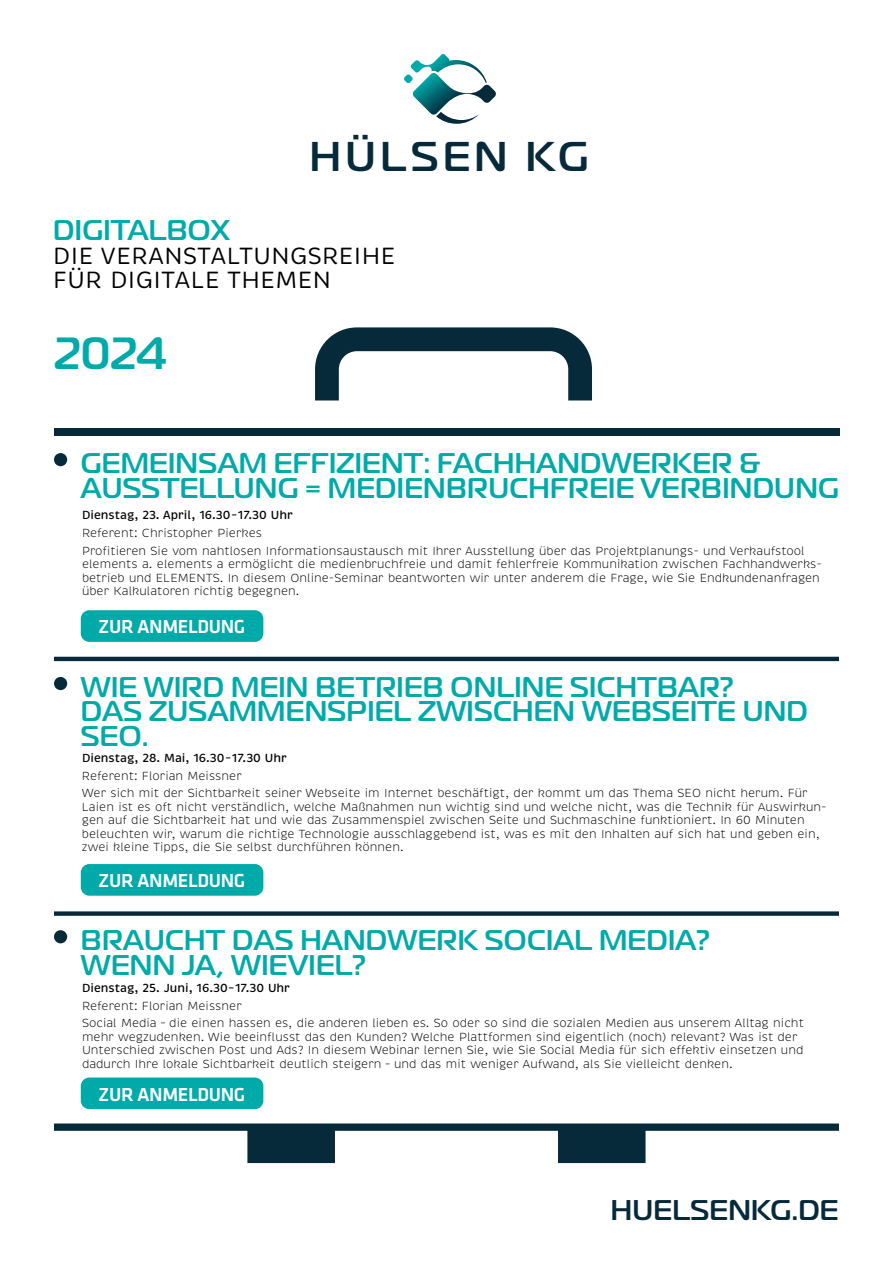
<style>
.page{position:relative;width:893px;height:1263px;background:#fff}
.page>*{position:absolute;margin:0;border:0;box-sizing:border-box;transform-origin:0 0}
.t1{font:500 45px "Magistral";color:#00aaa8}
.t2{font:500 41.55px "Magistral";letter-spacing:.11em;color:#072a3a}
.t3{font:500 28.5px/24.8px "Magistral";letter-spacing:.01em;color:#00aaa8}
.t4{font:500 28.5px "Magistral";letter-spacing:.01em;color:#072a3a}
.t5{font:24px/24px "Brevia";letter-spacing:.015em;color:#000}
.t6{font:500 19.5px "GC Klavika Fein";letter-spacing:-.02em;color:#fff}
.t7{font:300 12px/13.5px "Brevia";color:#000}
.t8{font:500 12px "Brevia";color:#000}
</style>
<div class="page">
<svg style="left:315px;top:327px;width:277px;height:73px"></svg>
<div style="left:54px;top:428px;width:786px;height:7px;background:#072a3a"></div>
<svg style="left:54px;top:1123px;width:785px;height:40px"></svg>
<div style="left:54px;top:911px;width:785px;height:5px;background:#072a3a"></div>
<svg style="left:404px;top:54px;width:92px;height:70px"></svg>
<div style="left:81px;top:864px;width:182px;height:32px;background:#00aaa8;border-radius:9px"></div>
<div style="left:81px;top:1077px;width:182px;height:32px;background:#00aaa8;border-radius:9px"></div>
<div style="left:54px;top:677px;width:13px;height:13px;background:#072a3a;border-radius:50%"></div>
<div style="left:54px;top:930px;width:13px;height:13px;background:#072a3a;border-radius:50%"></div>
<hr style="left:54px;top:657px;width:785px;height:4px;background:#072a3a">
<div style="left:81px;top:610px;width:182px;height:32px;background:#00aaa8;border-radius:9px"></div>
<div style="left:54px;top:453px;width:13px;height:13px;background:#072a3a;border-radius:50%"></div>
<h2 class="t2" style="left:310px;top:131px;width:280px">HÜLSEN KG</h2>
<h3 class="t3" style="left:53px;top:218px;width:178px">DIGITALBOX</h3>
<h3 class="t5" style="left:53px;top:244px;width:344px">DIE VERANSTALTUNGSREIHE<br>FÜR DIGITALE THEMEN</h3>
<h1 class="t1" style="left:53px;top:325px;width:115px">2024</h1>
<h3 class="t3" style="left:81px;top:451px;width:759px">GEMEINSAM EFFIZIENT: FACHHANDWERKER &amp;<br>AUSSTELLUNG = MEDIENBRUCHFREIE VERBINDUNG</h3>
<p class="t8" style="left:82px;top:508px;width:212px">Dienstag, 23. April, 16.30– 17.30 Uhr</p>
<p class="t7" style="left:82px;top:524px;width:724px;line-height:17.7px">Referent: Christopher Pierkes<br>Profitieren Sie vom nahtlosen Informationsaustausch mit Ihrer Ausstellung über das Projektplanungs- und Verkaufstool</p>
<p class="t7" style="left:82px;top:557px;width:742px">elements a. elements a ermöglicht die medienbruchfreie und damit fehlerfreie Kommunikation zwischen Fachhandwerks&shy;betrieb und ELEMENTS. In diesem Online-Seminar beantworten wir unter anderem die Frage, wie Sie Endkundenanfragen über Kalkulatoren richtig begegnen.</p>
<h3 class="t6" style="left:98px;top:614px;width:149px">ZUR ANMELDUNG</h3>
<h3 class="t3" style="left:81px;top:675px;width:729px">WIE WIRD MEIN BETRIEB ONLINE SICHTBAR?<br>DAS ZUSAMMENSPIEL ZWISCHEN WEBSEITE UND<br>SEO.</h3>
<p class="t8" style="left:82px;top:750px;width:206px">Dienstag, 28. Mai, 16.30– 17.30 Uhr</p>
<p class="t7" style="left:82px;top:767px;width:727px;line-height:17.7px">Referent: Florian Meissner<br>Wer sich mit der Sichtbarkeit seiner Webseite im Internet beschäftigt, der kommt um das Thema SEO nicht herum. Für</p>
<p class="t7" style="left:82px;top:800px;width:746px">Laien ist es oft nicht verständlich, welche Maßnahmen nun wichtig sind und welche nicht, was die Technik für Auswirkun&shy;gen auf die Sichtbarkeit hat und wie das Zusammenspiel zwischen Seite und Suchmaschine funktioniert. In 60 Minuten beleuchten wir, warum die richtige Technologie ausschlaggebend ist, was es mit den Inhalten auf sich hat und geben ein, zwei kleine Tipps, die Sie selbst durchführen können.</p>
<h3 class="t6" style="left:98px;top:867px;width:149px">ZUR ANMELDUNG</h3>
<h3 class="t3" style="left:81px;top:928px;width:631px">BRAUCHT DAS HANDWERK SOCIAL MEDIA?<br>WENN JA, WIEVIEL?</h3>
<p class="t8" style="left:82px;top:980px;width:210px">Dienstag, 25. Juni, 16.30– 17.30 Uhr</p>
<p class="t7" style="left:82px;top:997px;width:723px;line-height:17.7px">Referent: Florian Meissner<br>Social Media – die einen hassen es, die anderen lieben es. So oder so sind die sozialen Medien aus unserem Alltag nicht</p>
<p class="t7" style="left:82px;top:1030px;width:723px">mehr wegzudenken. Wie beeinflusst das den Kunden? Welche Plattformen sind eigentlich (noch) relevant? Was ist der<br>Unterschied zwischen Post und Ads? In diesem Webinar lernen Sie, wie Sie Social Media für sich effektiv einsetzen und dadurch Ihre lokale Sichtbarkeit deutlich steigern – und das mit weniger Aufwand, als Sie vielleicht denken.</p>
<h3 class="t6" style="left:98px;top:1081px;width:149px">ZUR ANMELDUNG</h3>
<h3 class="t4" style="left:611px;top:1193px;width:229px">HUELSENKG.DE</h3>
</div>
